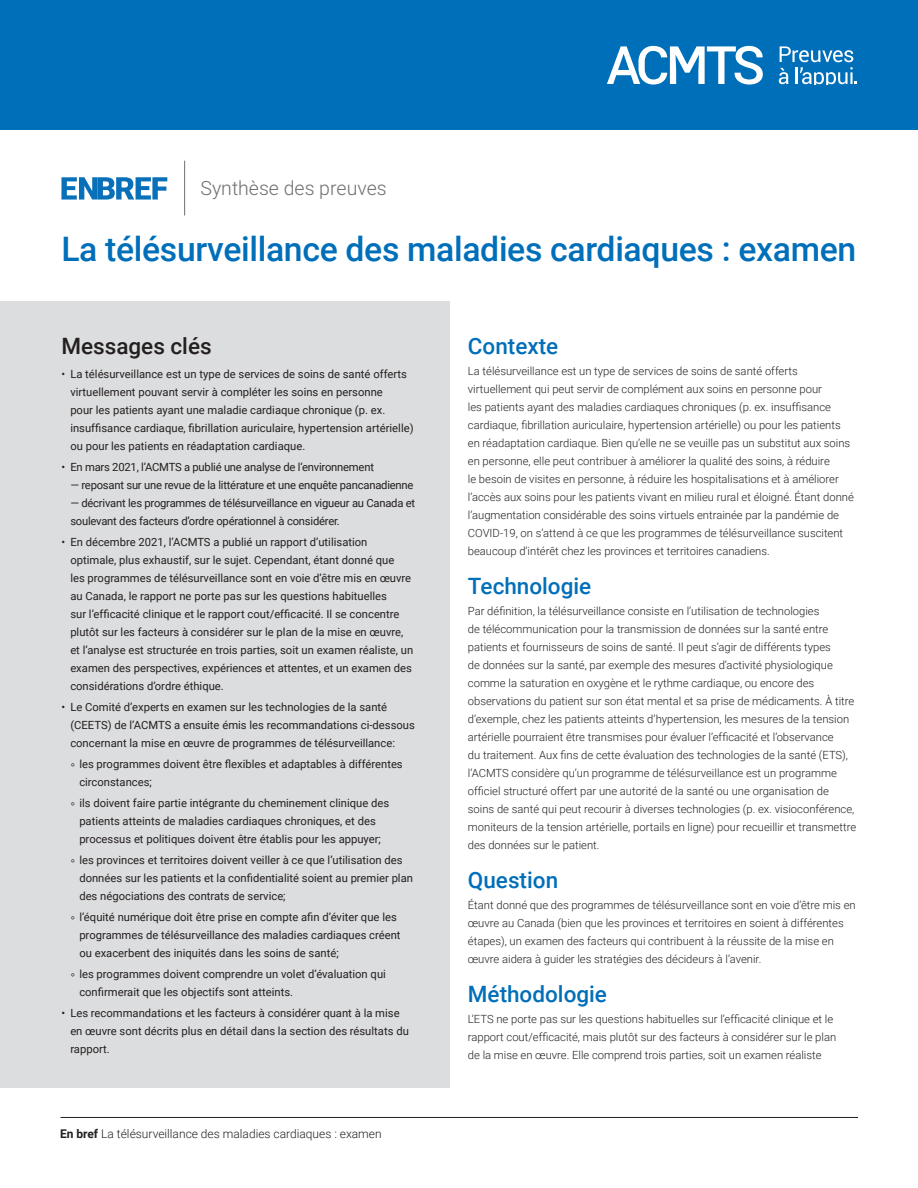
<style>
.page{position:relative;width:918px;height:1188px;background:#fff}
.page>*{position:absolute;margin:0;border:0;box-sizing:border-box;transform-origin:0 0}
.t1{font:500 33.75px "Roboto";letter-spacing:-.01em;color:#006fb9}
.t2{font:500 22.5px "Roboto";color:#006fb9}
.t3{font:500 22.5px "Roboto";color:#231f20}
.t4{font:300 19.5px "Roboto";color:#6d6e71}
.t5{font:300 12px "Roboto";color:#231f20}
.t6{font:300 11.25px/18px "Roboto";color:#231f20}
.t7{font:11.25px/18px "Roboto";color:#231f20}
.t8{font:11.25px/18px "Roboto";letter-spacing:-.02em;color:#231f20}
.s1{font-weight:700}
</style>
<div class="page">
<hr style="left:61px;top:1117px;width:797px;height:1px;background:#231f20">
<hr style="left:184px;top:161px;width:1px;height:55px;background:#6d6e71">
<svg style="left:61px;top:177px;width:106px;height:23px"></svg>
<div style="left:0;top:0;width:918px;height:130px;background:#006fb9"></div>
<svg style="left:779px;top:46px;width:77px;height:39px"></svg>
<svg style="left:607px;top:46px;width:156px;height:39px"></svg>
<div style="left:0;top:302px;width:450px;height:786px;background:#dcddde"></div>
<h3 class="t4" style="left:201px;top:174px;width:188px">Synthèse des preuves</h3>
<h1 class="t1" style="left:61px;top:226px;width:796px">La télésurveillance des maladies cardiaques : examen</h1>
<h2 class="t3" style="left:61px;top:331px;width:152px">Messages clés</h2>
<p class="t7" style="left:70px;top:365px;width:345px;text-indent:-9px">• La télésurveillance est un type de services de soins de santé offerts virtuellement pouvant servir à compléter les soins en personne<br>pour les patients ayant une maladie cardiaque chronique (p. ex. insuffisance cardiaque, fibrillation auriculaire, hypertension artérielle) ou pour les patients en réadaptation cardiaque.</p>
<p class="t8" style="left:70px;top:458px;width:346px;text-indent:-9px">• En mars 2021, l’ACMTS a publié une analyse de l’environnement<br>― reposant sur une revue de la littérature et une enquête pancanadienne ― décrivant les programmes de télésurveillance en vigueur au Canada et soulevant des facteurs d’ordre opérationnel à considérer.</p>
<p class="t7" style="left:70px;top:533px;width:344px;text-indent:-9px">• En décembre 2021, l’ACMTS a publié un rapport d’utilisation optimale, plus exhaustif, sur le sujet. Cependant, étant donné que<br>les programmes de télésurveillance sont en voie d’être mis en œuvre au Canada, le rapport ne porte pas sur les questions habituelles<br>sur l’efficacité clinique et le rapport cout/efficacité. Il se concentre plutôt sur les facteurs à considérer sur le plan de la mise en œuvre, et l’analyse est structurée en trois parties, soit un examen réaliste, un examen des perspectives, expériences et attentes, et un examen des considérations d’ordre éthique.</p>
<p class="t7" style="left:70px;top:698px;width:346px;text-indent:-9px">• Le Comité d’experts en examen sur les technologies de la santé (CEETS) de l’ACMTS a ensuite émis les recommandations ci-dessous concernant la mise en œuvre de programmes de télésurveillance:</p>
<p class="t7" style="left:79px;top:755px;width:325px">les programmes doivent être flexibles et adaptables à différentes circonstances;</p>
<p class="t7" style="left:79px;top:794px;width:312px">ils doivent faire partie intégrante du cheminement clinique des patients atteints de maladies cardiaques chroniques, et des processus et politiques doivent être établis pour les appuyer;</p>
<p class="t7" style="left:79px;top:851px;width:335px">les provinces et territoires doivent veiller à ce que l’utilisation des données sur les patients et la confidentialité soient au premier plan des négociations des contrats de service;</p>
<p class="t7" style="left:79px;top:908px;width:323px">l’équité numérique doit être prise en compte afin d’éviter que les programmes de télésurveillance des maladies cardiaques créent ou exacerbent des iniquités dans les soins de santé;</p>
<p class="t7" style="left:79px;top:965px;width:308px">les programmes doivent comprendre un volet d’évaluation qui confirmerait que les objectifs sont atteints.</p>
<p class="t7" style="left:70px;top:1004px;width:340px;text-indent:-9px">• Les recommandations et les facteurs à considérer quant à la mise en œuvre sont décrits plus en détail dans la section des résultats du rapport.</p>
<p class="t5" style="left:60px;top:1125px;width:323px"><span class="s1">En bref</span> La télésurveillance des maladies cardiaques : examen</p>
<h2 class="t2" style="left:468px;top:331px;width:92px">Contexte</h2>
<p class="t6" style="left:468px;top:362px;width:387px">La télésurveillance est un type de services de soins de santé offerts virtuellement qui peut servir de complément aux soins en personne pour<br>les patients ayant des maladies cardiaques chroniques (p. ex. insuffisance cardiaque, fibrillation auriculaire, hypertension artérielle) ou pour les patients en réadaptation cardiaque. Bien qu’elle ne se veuille pas un substitut aux soins en personne, elle peut contribuer à améliorer la qualité des soins, à réduire<br>le besoin de visites en personne, à réduire les hospitalisations et à améliorer l’accès aux soins pour les patients vivant en milieu rural et éloigné. Étant donné l’augmentation considérable des soins virtuels entrainée par la pandémie de COVID-19, on s’attend à ce que les programmes de télésurveillance suscitent beaucoup d’intérêt chez les provinces et territoires canadiens.</p>
<h2 class="t2" style="left:468px;top:571px;width:125px">Technologie</h2>
<p class="t6" style="left:468px;top:602px;width:390px">Par définition, la télésurveillance consiste en l’utilisation de technologies<br>de télécommunication pour la transmission de données sur la santé entre patients et fournisseurs de soins de santé. Il peut s’agir de différents types<br>de données sur la santé, par exemple des mesures d’activité physiologique comme la saturation en oxygène et le rythme cardiaque, ou encore des observations du patient sur son état mental et sa prise de médicaments. À titre d’exemple, chez les patients atteints d’hypertension, les mesures de la tension artérielle pourraient être transmises pour évaluer l’efficacité et l’observance<br>du traitement. Aux fins de cette évaluation des technologies de la santé (ETS), l’ACMTS considère qu’un programme de télésurveillance est un programme officiel structuré offert par une autorité de la santé ou une organisation de soins de santé qui peut recourir à diverses technologies (p. ex. visioconférence, moniteurs de la tension artérielle, portails en ligne) pour recueillir et transmettre des données sur le patient.</p>
<h2 class="t2" style="left:468px;top:865px;width:92px">Question</h2>
<p class="t6" style="left:468px;top:896px;width:389px">Étant donné que des programmes de télésurveillance sont en voie d’être mis en œuvre au Canada (bien que les provinces et territoires en soient à différentes étapes), un examen des facteurs qui contribuent à la réussite de la mise en œuvre aidera à guider les stratégies des décideurs à l’avenir.</p>
<h2 class="t2" style="left:468px;top:979px;width:141px">Méthodologie</h2>
<p class="t6" style="left:468px;top:1010px;width:370px">L’ETS ne porte pas sur les questions habituelles sur l’efficacité clinique et le rapport cout/efficacité, mais plutôt sur des facteurs à considérer sur le plan de la mise en œuvre. Elle comprend trois parties, soit un examen réaliste</p>
</div>
